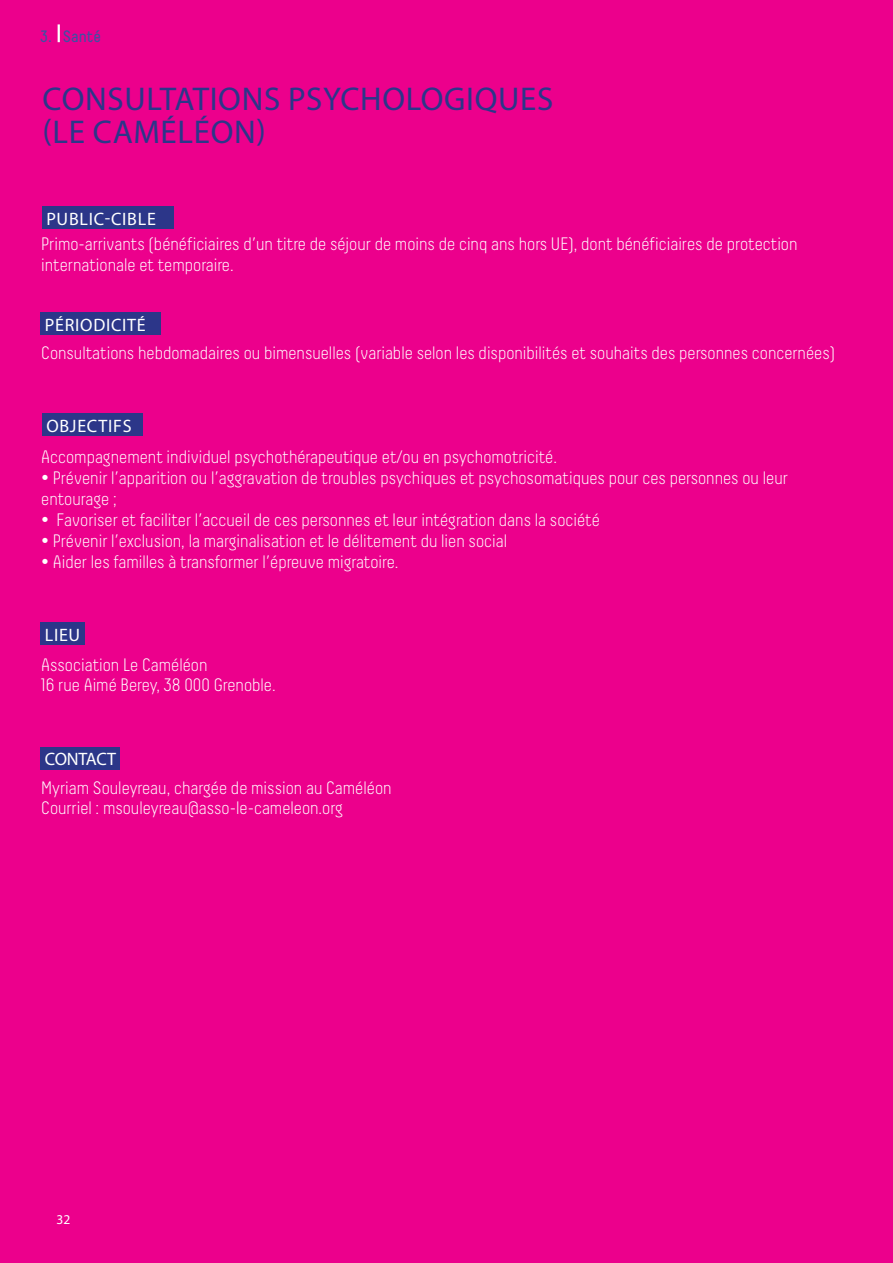
<style>
.page{position:relative;width:893px;height:1263px;background:#ec008c}
.page>*{position:absolute;margin:0;border:0;box-sizing:border-box;transform-origin:0 0}
.t1{font:33px/33px "Myriad Pro";letter-spacing:.02em;color:#2c3689}
.t2{font:300 18px/21px "Decima";color:#fff}
.t3{font:18px "Myriad Pro";letter-spacing:.04em;color:#fff}
.t4{font:18px "Myriad Pro";letter-spacing:-.015em;color:#fff}
.t5{font:16.5px "Decima";color:#3f50a2}
.t6{font:13.5px "Myriad Pro";color:#fff}
</style>
<div class="page">
<div style="left:42px;top:413px;width:100px;height:23px;background:#2c3689"></div>
<div style="left:40px;top:623px;width:45px;height:22px;background:#2c3689"></div>
<div style="left:40px;top:747px;width:80px;height:23px;background:#2c3689"></div>
<div style="left:40px;top:312px;width:121px;height:23px;background:#2c3689"></div>
<div style="left:42px;top:206px;width:131px;height:23px;background:#2c3689"></div>
<svg style="left:58px;top:24px;width:2px;height:18px"></svg>
<p class="t5" style="left:40px;top:27px;width:62px">3. Santé</p>
<h1 class="t1" style="left:43px;top:82px;width:512px">CONSULTATIONS PSYCHOLOGIQUES (LE CAMÉLÉON)</h1>
<p class="t3" style="left:46px;top:207px;width:111px">PUBLIC-CIBLE</p>
<p class="t2" style="left:41px;top:233px;width:758px">Primo-arrivants (bénéficiaires d’un titre de séjour de moins de cinq ans hors UE), dont bénéficiaires de protection internationale et temporaire.</p>
<p class="t3" style="left:45px;top:313px;width:102px">PÉRIODICITÉ</p>
<p class="t2" style="left:41px;top:343px;width:795px">Consultations hebdomadaires ou bimensuelles (variable selon les disponibilités et souhaits des personnes concernées)</p>
<p class="t3" style="left:46px;top:415px;width:87px">OBJECTIFS</p>
<p class="t2" style="left:41px;top:446px;width:517px">Accompagnement individuel psychothérapeutique et/ou en psychomotricité.</p>
<p class="t2" style="left:41px;top:467px;width:748px">• Prévenir l’apparition ou l’aggravation de troubles psychiques et psychosomatiques pour ces personnes ou leur entourage ;</p>
<p class="t2" style="left:41px;top:509px;width:560px">• Favoriser et faciliter l’accueil de ces personnes et leur intégration dans la société</p>
<p class="t2" style="left:41px;top:530px;width:467px">• Prévenir l’exclusion, la marginalisation et le délitement du lien social</p>
<p class="t2" style="left:41px;top:551px;width:359px">• Aider les familles à transformer l’épreuve migratoire.</p>
<p class="t3" style="left:45px;top:624px;width:10px">LIEU</p>
<p class="t2" style="left:41px;top:655px;width:236px;line-height:19.5px">Association Le Caméléon<br>16 rue Aimé Berey, 38 000 Grenoble.</p>
<p class="t4" style="left:45px;top:748px;width:73px">CONTACT</p>
<p class="t2" style="left:41px;top:778px;width:352px;line-height:19.5px">Myriam Souleyreau, chargée de mission au Caméléon<br>Courriel : msouleyreau@asso-le-cameleon.org</p>
<p class="t6" style="left:56px;top:1211px;width:15px">32</p>
</div>
